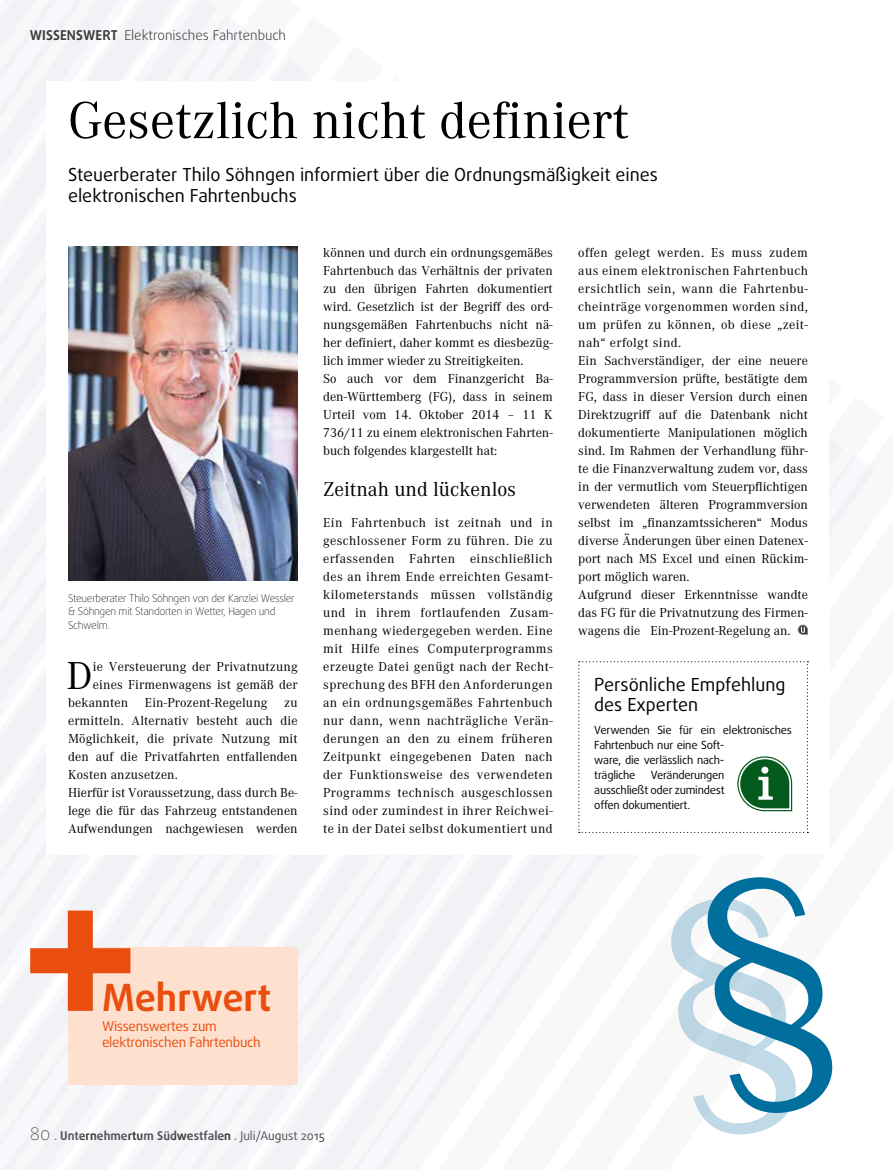
<style>
.page{position:relative;width:893px;height:1170px;background:#fff}
.page>*{position:absolute;margin:0;border:0;box-sizing:border-box;transform-origin:0 0}
.t1{font:54px "Corporate A";color:#000}
.t2{font:40.35px "Corporate A";color:#000}
.t3{font:700 37.5px "Daxline Pro";color:#e94e0f}
.t4{font:21px "Corporate A";color:#000}
.t5{font:18px/21.6px "Daxline Pro";color:#000}
.t6{font:13.5px/18px "Corporate A";color:#000}
.t7{font:13.5px/16.2px "Daxline Pro";letter-spacing:-.02em;color:#e94e0f}
.t8{font:300 13.5px "Daxline Pro";color:#3c3c3b}
.t9{font:700 12px "Daxline Pro";color:#3c3c3b}
.t10{font:11.25px/15px "Daxline Pro";letter-spacing:-.02em;color:#000}
.t11{font:100 10.5px/13.5px "Daxline Pro";letter-spacing:-.03em;color:#000}
.s1{font-weight:700}
.s2{font-weight:100;font-size:18px}
.s3{font-weight:400}
</style>
<div class="page">
<svg style="left:0;top:0;width:258px;height:75px;fill:#f6f8f9"></svg>
<svg style="left:0;top:542px;width:605px;height:627px;fill:#f6f8f9"></svg>
<div style="left:47px;top:81px;width:782px;height:773px;background:#fff"></div>
<svg style="left:798px;top:624px;width:10px;height:10px"></svg>
<img style="left:68px;top:246px;width:230px;height:334px">
<svg style="left:578px;top:661px;width:230px;height:171px"></svg>
<div style="left:68px;top:947px;width:230px;height:137px;background:#fde0ce"></div>
<svg style="left:30px;top:910px;width:100px;height:100px"></svg>
<svg style="left:671px;top:877px;width:162px;height:258px"></svg>
<p class="t8" style="left:30px;top:26px;width:258px"><span class="s1">WISSENSWERT</span> Elektronisches Fahrtenbuch</p>
<h1 class="t1" style="left:68px;top:91px;width:562px">Gesetzlich nicht definiert</h1>
<h3 class="t5" style="left:68px;top:163px;width:591px">Steuerberater Thilo Söhngen informiert über die Ordnungsmäßigkeit eines elektronischen Fahrtenbuchs</h3>
<p class="t11" style="left:68px;top:591px;width:228px">Steuerberater Thilo Söhngen von der Kanzlei Wessler &amp; Söhngen mit Standorten in Wetter, Hagen und<br>Schwelm.</p>
<h2 class="t2" style="left:67px;top:653px;width:27px">D</h2>
<p class="t6" style="left:93px;top:657px;width:206px">ie Versteuerung der Privatnutzung</p>
<p class="t6" style="left:93px;top:675px;width:206px">eines Firmenwagens ist gemäß der</p>
<p class="t6" style="left:68px;top:693px;width:231px">bekannten Ein-Prozent-Regelung zu</p>
<p class="t6" style="left:68px;top:711px;width:231px">ermitteln. Alternativ besteht auch die</p>
<p class="t6" style="left:68px;top:729px;width:231px">Möglichkeit, die private Nutzung mit</p>
<p class="t6" style="left:68px;top:747px;width:231px">den auf die Privatfahrten entfallenden</p>
<p class="t6" style="left:68px;top:765px;width:111px">Kosten anzusetzen.</p>
<p class="t6" style="left:68px;top:783px;width:231px">Hierfür ist Voraussetzung, dass durch Be-</p>
<p class="t6" style="left:68px;top:801px;width:231px">lege die für das Fahrzeug entstandenen</p>
<p class="t6" style="left:68px;top:819px;width:231px">Aufwendungen nachgewiesen werden</p>
<p class="t6" style="left:323px;top:243px;width:231px">können und durch ein ordnungsgemäßes Fahrtenbuch das Verhältnis der privaten zu den übrigen Fahrten dokumentiert wird. Gesetzlich ist der Begriff des ord&shy;nungsgemäßen Fahrtenbuchs nicht nä&shy;her definiert, daher kommt es diesbezüg&shy;lich immer wieder zu Streitigkeiten.<br>So auch vor dem Finanzgericht Ba&shy;den-Württemberg (FG), dass in seinem Urteil vom 14. Oktober 2014 – 11 K 736/11 zu einem elektronischen Fahrten&shy;buch folgendes klargestellt hat:</p>
<h3 class="t4" style="left:323px;top:477px;width:195px">Zeitnah und lückenlos</h3>
<p class="t6" style="left:323px;top:513px;width:231px;text-align:justify">Ein Fahrtenbuch ist zeitnah und in geschlossener Form zu führen. Die zu erfassenden Fahrten einschließlich des an ihrem Ende erreichten Gesamt&shy;kilometerstands müssen vollständig und in ihrem fortlaufenden Zusam&shy;menhang wiedergegeben werden. Eine mit Hilfe eines Computerprogramms erzeugte Datei genügt nach der Recht&shy;sprechung des BFH den Anforderungen an ein ordnungsgemäßes Fahrtenbuch nur dann, wenn nachträgliche Verän&shy;derungen an den zu einem früheren Zeitpunkt eingegebenen Daten nach der Funktionsweise des verwendeten Programms technisch ausgeschlossen sind oder zumindest in ihrer Reichwei&shy;te in der Datei selbst dokumentiert und</p>
<p class="t6" style="left:578px;top:243px;width:231px">offen gelegt werden. Es muss zudem aus einem elektronischen Fahrtenbuch ersichtlich sein, wann die Fahrtenbu&shy;cheinträge vorgenommen worden sind, um prüfen zu können, ob diese „zeit&shy;nah“ erfolgt sind.<br>Ein Sachverständiger, der eine neuere Programmversion prüfte, bestätigte dem FG, dass in dieser Version durch einen Direktzugriff auf die Datenbank nicht dokumentierte Manipulationen möglich sind. Im Rahmen der Verhandlung führ&shy;te die Finanzverwaltung zudem vor, dass in der vermutlich vom Steuerpflichtigen verwendeten älteren Programmversion selbst im „finanzamtssicheren“ Modus diverse Änderungen über einen Datenex&shy;port nach MS Excel und einen Rückim&shy;port möglich waren.<br>Aufgrund dieser Erkenntnisse wandte das FG für die Privatnutzung des Firmen&shy;wagens die Ein-Prozent-Regelung an.</p>
<h3 class="t5" style="left:594px;top:675px;width:193px;line-height:19.5px">Persönliche Empfehlung des Experten</h3>
<p class="t10" style="left:594px;top:722px;width:199px">Verwenden Sie für ein elektronisches<br>Fahrtenbuch nur eine Soft-<br>ware, die verlässlich nach-<br>trägliche</p>
<p class="t10" style="left:594px;top:767px;width:132px;text-align:justify;text-indent:56px">Veränderungen ausschließt oder zumindest offen dokumentiert.</p>
<h3 class="t3" style="left:102px;top:972px;width:171px">Mehrwert</h3>
<p class="t7" style="left:102px;top:1018px;width:160px">Wissenswertes zum elektronischen Fahrtenbuch</p>
<p class="t9" style="left:30px;top:1127px;width:297px"><span class="s2">80</span> <span class="s3">.</span> Unternehmertum Südwestfalen <span class="s3">. Juli/August 2015</span></p>
</div>
